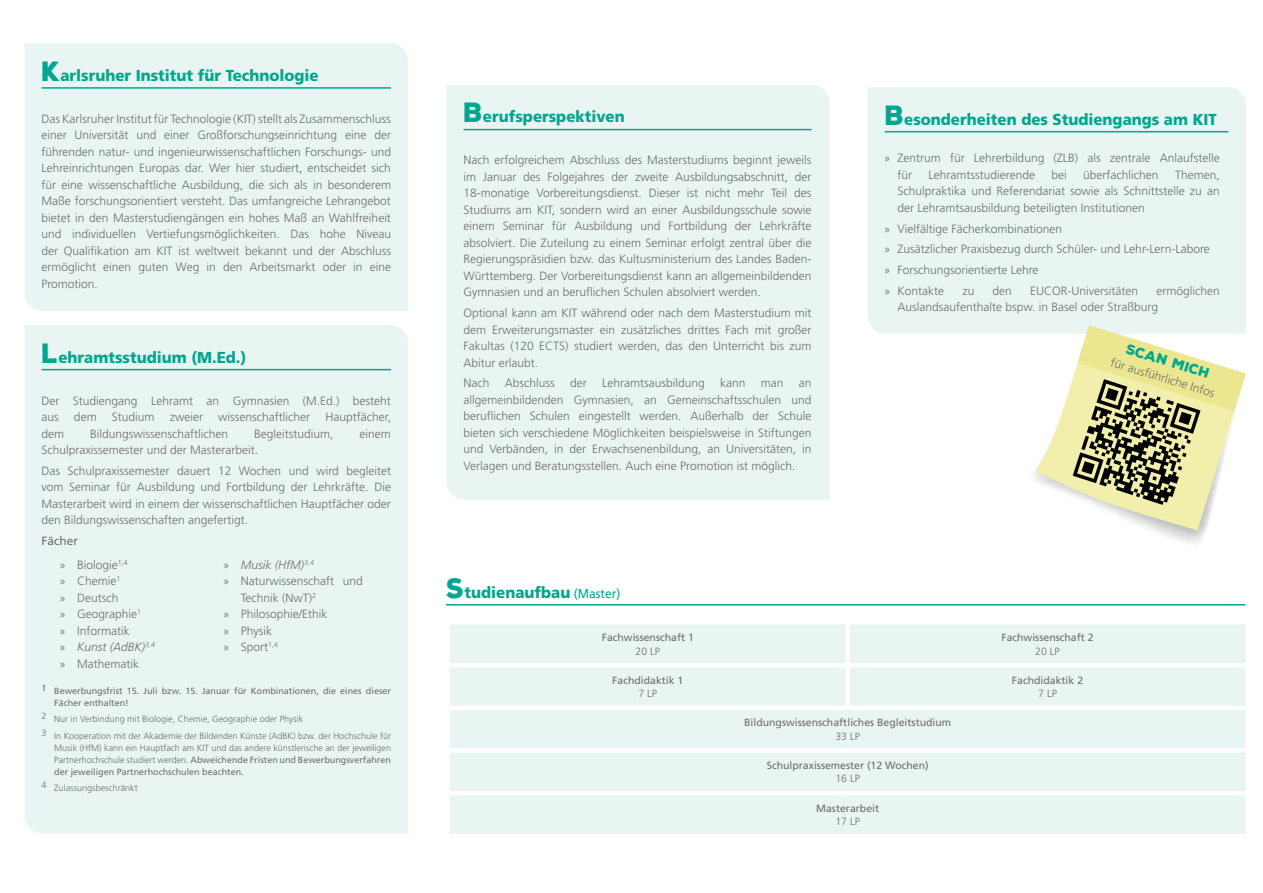
<style>
.page{position:relative;width:1263px;height:893px;background:#fff}
.page>*{position:absolute;margin:0;border:0;box-sizing:border-box;transform-origin:0 0}
.t1{font:900 15.9px "Frutiger LT Std";color:#00a78e;scale:.94 1}
.t2{font:900 13.5px "Nexa Rust Sans";color:#00a78e}
.t3{font:300 12px/16.5px "Frutiger LT Std";color:#6c6d70}
.t4{font:italic 300 12px "Frutiger LT Std";color:#6c6d70}
.t5{font:10.5px "Frutiger LT Std";color:#6c6d70}
.t6{font:300 10.5px "Frutiger LT Std";color:#6c6d70}
.t7{font:300 9px/12px "Frutiger LT Std";color:#6c6d70}
.t8{font:9px/12px "Frutiger LT Std";color:#6c6d70}
.s1{font-family:"Nexa Rust Sans";font-size:27px}
.s2{font-family:"Myriad Pro";font-weight:400}
.s3{font-weight:400}
.s4{font-style:italic}
.s5{font-family:"Myriad Pro";font-weight:400;font-style:normal}
.s6{font-weight:400;font-size:12.75px}
</style>
<div class="page">
<div style="left:868px;top:87px;width:378px;height:247px;background:#e9f5f3"></div>
<hr style="left:885px;top:131px;width:343px;height:1px;background:#00a78e">
<div style="left:24px;top:325px;width:384px;height:508px;background:#e9f5f3"></div>
<hr style="left:41px;top:369px;width:350px;height:1px;background:#00a78e">
<svg style="left:1026px;top:325px;width:220px;height:219px"></svg>
<div style="left:24px;top:43px;width:384px;height:268px;background:#e9f5f3"></div>
<hr style="left:41px;top:87px;width:350px;height:2px;background:#00a78e">
<div style="left:446px;top:85px;width:384px;height:415px;background:#e9f5f3"></div>
<hr style="left:463px;top:129px;width:348px;height:1px;background:#00a78e">
<hr style="left:446px;top:604px;width:799px;height:1px;background:#00a78e">
<div style="left:450px;top:624px;width:795px;height:210px;background:#e9f5f3"></div>
<div style="left:845px;top:624px;width:5px;height:39px;background:#fff"></div>
<hr style="left:450px;top:663px;width:398px;height:4px;background:#fff">
<hr style="left:848px;top:663px;width:397px;height:4px;background:#fff">
<div style="left:845px;top:667px;width:5px;height:39px;background:#fff"></div>
<hr style="left:450px;top:706px;width:398px;height:4px;background:#fff">
<hr style="left:848px;top:706px;width:397px;height:4px;background:#fff">
<div style="left:450px;top:748px;width:398px;height:5px;background:#fff"></div>
<div style="left:848px;top:748px;width:397px;height:5px;background:#fff"></div>
<hr style="left:450px;top:791px;width:398px;height:4px;background:#fff">
<hr style="left:848px;top:791px;width:397px;height:4px;background:#fff">
<svg style="left:1245px;top:625px;width:1px;height:38px"></svg>
<svg style="left:1245px;top:668px;width:1px;height:37px"></svg>
<svg style="left:1245px;top:710px;width:1px;height:38px"></svg>
<svg style="left:1245px;top:753px;width:1px;height:38px"></svg>
<svg style="left:1245px;top:795px;width:1px;height:39px"></svg>
<h1 class="t1" style="left:41px;top:66px;width:296px"><span class="s1">K</span>arlsruher Institut für Technologie</h1>
<p class="t3" style="left:41px;top:111px;width:351px;text-align:justify">Das Karlsruher Institut für Technologie (KIT) stellt als Zusammenschluss einer Universität und einer Großforschungseinrichtung eine der führenden natur- und ingenieurwissenschaftlichen Forschungs- und Lehreinrichtungen Europas dar. Wer hier studiert, entscheidet sich für eine wissenschaftliche Ausbildung, die sich als in besonderem Maße forschungsorientiert versteht. Das umfangreiche Lehrangebot bietet in den Masterstudiengängen ein hohes Maß an Wahlfreiheit und individuellen Vertiefungsmöglichkeiten. Das hohe Niveau der Qualifikation am KIT ist weltweit bekannt und der Abschluss ermöglicht einen guten Weg in den Arbeitsmarkt oder in eine Promotion.</p>
<h1 class="t1" style="left:463px;top:107px;width:173px"><span class="s1">B</span>erufsperspektiven</h1>
<h1 class="t1" style="left:885px;top:109px;width:355px"><span class="s1">B</span>esonderheiten des Studiengangs am KIT</h1>
<p class="t3" style="left:897px;top:150px;width:324px;text-indent:-13px"><span class="s2">»</span> Zentrum für Lehrerbildung (ZLB) als zentrale Anlaufstelle für</p>
<p class="t3" style="left:463px;top:152px;width:350px;text-align:justify">Nach erfolgreichem Abschluss des Masterstudiums beginnt jeweils im Januar des Folgejahres der zweite Ausbildungsabschnitt, der 18-monatige Vorbereitungsdienst. Dieser ist nicht mehr Teil des Studiums am KIT, sondern wird an einer Ausbildungsschule sowie einem Seminar für Ausbildung und Fortbildung der Lehrkräfte absolviert. Die Zuteilung zu einem Seminar erfolgt zentral über die Regierungspräsidien bzw. das Kultusministerium des Landes Baden-Württemberg. Der Vorbereitungsdienst kann an allgemeinbildenden Gymnasien und an beruflichen Schulen absolviert werden.</p>
<p class="t3" style="left:463px;top:305px;width:350px;text-align:justify">Optional kann am KIT während oder nach dem Masterstudium mit dem Erweiterungsmaster ein zusätzliches drittes Fach mit großer Fakultas (120 ECTS) studiert werden, das den Unterricht bis zum Abitur erlaubt.</p>
<p class="t3" style="left:463px;top:375px;width:28px">Nach</p>
<p class="t3" style="left:505px;top:375px;width:52px">Abschluss</p>
<p class="t3" style="left:570px;top:375px;width:18px">der</p>
<p class="t3" style="left:602px;top:375px;width:104px">Lehramtsausbildung</p>
<p class="t3" style="left:720px;top:375px;width:27px">kann</p>
<p class="t3" style="left:761px;top:375px;width:24px">man</p>
<p class="t3" style="left:928px;top:167px;width:108px">Lehramtsstudierende</p>
<p class="t3" style="left:1051px;top:167px;width:17px">bei</p>
<p class="t3" style="left:1083px;top:167px;width:77px">überfachlichen</p>
<p class="t3" style="left:897px;top:167px;width:324px;text-align:justify;text-indent:278px">Themen, Schulpraktika und Referendariat sowie als Schnittstelle zu an der Lehramtsausbildung beteiligten Institutionen</p>
<p class="t3" style="left:885px;top:218px;width:327px;line-height:20.7px"><span class="s2">»</span> Vielfältige Fächerkombinationen<br><span class="s2">»</span> Zusätzlicher Praxisbezug durch Schüler- und Lehr-Lern-Labore <span class="s2">»</span> Forschungsorientierte Lehre<br><span class="s2">»</span> Kontakte</p>
<p class="t3" style="left:897px;top:283px;width:324px;text-indent:259px">ermöglichen<br>Auslandsaufenthalte bspw. in Basel oder Straßburg</p>
<p class="t3" style="left:962px;top:283px;width:13px">zu</p>
<p class="t3" style="left:993px;top:283px;width:21px">den</p>
<p class="t3" style="left:1030px;top:283px;width:109px">EUCOR-Universitäten</p>
<h1 class="t1" style="left:41px;top:347px;width:219px"><span class="s1">L</span>ehramtsstudium (M.Ed.)</h1>
<p class="t3" style="left:41px;top:392px;width:351px">Der Studiengang Lehramt an Gymnasien (M.Ed.) besteht aus</p>
<p class="t2" style="left:1129px;top:340px;width:88px;rotate:17deg">Scan mich</p>
<p class="t3" style="left:1113px;top:354px;width:110px;rotate:17deg">für ausführliche Infos</p>
<p class="t3" style="left:463px;top:375px;width:350px;text-align:justify;text-indent:335px">an allgemeinbildenden Gymnasien, an Gemeinschaftsschulen und beruflichen Schulen eingestellt werden. Außerhalb der Schule bieten sich verschiedene Möglichkeiten beispielsweise in Stiftungen und Verbänden, in der Erwachsenenbildung, an Universitäten, in Verlagen und Beratungsstellen. Auch eine Promotion ist möglich.</p>
<p class="t3" style="left:74px;top:409px;width:24px">dem</p>
<p class="t3" style="left:112px;top:409px;width:44px">Studium</p>
<p class="t3" style="left:170px;top:409px;width:35px">zweier</p>
<p class="t3" style="left:218px;top:409px;width:93px">wissenschaftlicher</p>
<p class="t3" style="left:325px;top:409px;width:67px">Hauptfächer,</p>
<p class="t3" style="left:41px;top:425px;width:24px">dem</p>
<p class="t3" style="left:90px;top:425px;width:140px">Bildungswissenschaftlichen</p>
<p class="t3" style="left:254px;top:425px;width:81px">Begleitstudium,</p>
<p class="t3" style="left:360px;top:425px;width:33px">einem</p>
<p class="t3" style="left:41px;top:440px;width:351px;line-height:20.7px">Schulpraxissemester und der Masterarbeit.<br>Das Schulpraxissemester dauert 12 Wochen und wird begleitet</p>
<p class="t3" style="left:41px;top:479px;width:351px;text-align:justify">vom Seminar für Ausbildung und Fortbildung der Lehrkräfte. Die Masterarbeit wird in einem der wissenschaftlichen Hauptfächer oder den Bildungswissenschaften angefertigt.</p>
<p class="t3" style="left:60px;top:529px;width:69px;line-height:23.5px;text-indent:-19px"><span class="s3">Fächer<br></span><span class="s2">»</span> Biologie<sup>1,4</sup></p>
<p class="t3" style="left:60px;top:573px;width:96px"><span class="s2">»</span> Chemie<sup>1<br></sup><span class="s2">»</span> Deutsch<br><span class="s2">»</span> Geographie<sup>1<br></sup><span class="s2">»</span> Informatik<br><span class="s2">»</span> <span class="s4">Kunst (AdBK)</span><sup>3,4 </sup><span class="s2">»</span> Mathematik</p>
<p class="t4" style="left:224px;top:557px;width:92px"><span class="s5">»</span> Musik (HfM)<sup>3,4</sup></p>
<p class="t3" style="left:224px;top:573px;width:140px"><span class="s2">»</span> Naturwissenschaft und</p>
<p class="t3" style="left:241px;top:589px;width:77px">Technik (NwT)<sup>2</sup></p>
<p class="t3" style="left:224px;top:606px;width:105px"><span class="s2">»</span> Philosophie/Ethik</p>
<p class="t3" style="left:224px;top:622px;width:50px"><span class="s2">»</span> Physik</p>
<p class="t3" style="left:224px;top:639px;width:56px"><span class="s2">»</span> Sport<sup>1,4</sup></p>
<p class="t8" style="left:54px;top:685px;width:338px;text-indent:-13px">1 Bewerbungsfrist 15. Juli bzw. 15. Januar für Kombinationen, die eines dieser<br>Fächer enthalten!</p>
<p class="t7" style="left:41px;top:711px;width:351px;line-height:16.2px">2 Nur in Verbindung mit Biologie, Chemie, Geographie oder Physik<br>3 In Kooperation mit der Akademie der Bildenden Künste (AdBK) bzw. der Hochschule für</p>
<p class="t7" style="left:54px;top:742px;width:338px;text-align:justify">Musik (HfM) kann ein Hauptfach am KIT und das andere künstlerische an der jeweiligen Partnerhochschule studiert werden. <span class="s3">Abweichende Fristen und Bewerbungsverfahren der jeweiligen Partnerhochschulen beachten.</span></p>
<p class="t7" style="left:41px;top:782px;width:98px">4 Zulassungsbeschränkt</p>
<h1 class="t1" style="left:446px;top:582px;width:187px"><span class="s1">S</span>tudienaufbau <span class="s6">(Master)</span></h1>
<p class="t5" style="left:602px;top:631px;width:94px">Fachwissenschaft 1</p>
<p class="t6" style="left:636px;top:645px;width:26px">20 LP</p>
<p class="t5" style="left:1001px;top:631px;width:94px">Fachwissenschaft 2</p>
<p class="t6" style="left:1035px;top:645px;width:26px">20 LP</p>
<p class="t5" style="left:612px;top:674px;width:73px">Fachdidaktik 1</p>
<p class="t6" style="left:638px;top:688px;width:20px">7 LP</p>
<p class="t5" style="left:1012px;top:674px;width:73px">Fachdidaktik 2</p>
<p class="t6" style="left:1038px;top:688px;width:20px">7 LP</p>
<p class="t5" style="left:744px;top:716px;width:209px">Bildungswissenschaftliches Begleitstudium</p>
<p class="t6" style="left:835px;top:730px;width:26px">33 LP</p>
<p class="t5" style="left:767px;top:759px;width:163px">Schulpraxissemester (12 Wochen)</p>
<p class="t6" style="left:835px;top:773px;width:26px">16 LP</p>
<p class="t5" style="left:816px;top:802px;width:65px">Masterarbeit</p>
<p class="t6" style="left:835px;top:815px;width:26px">17 LP</p>
</div>
